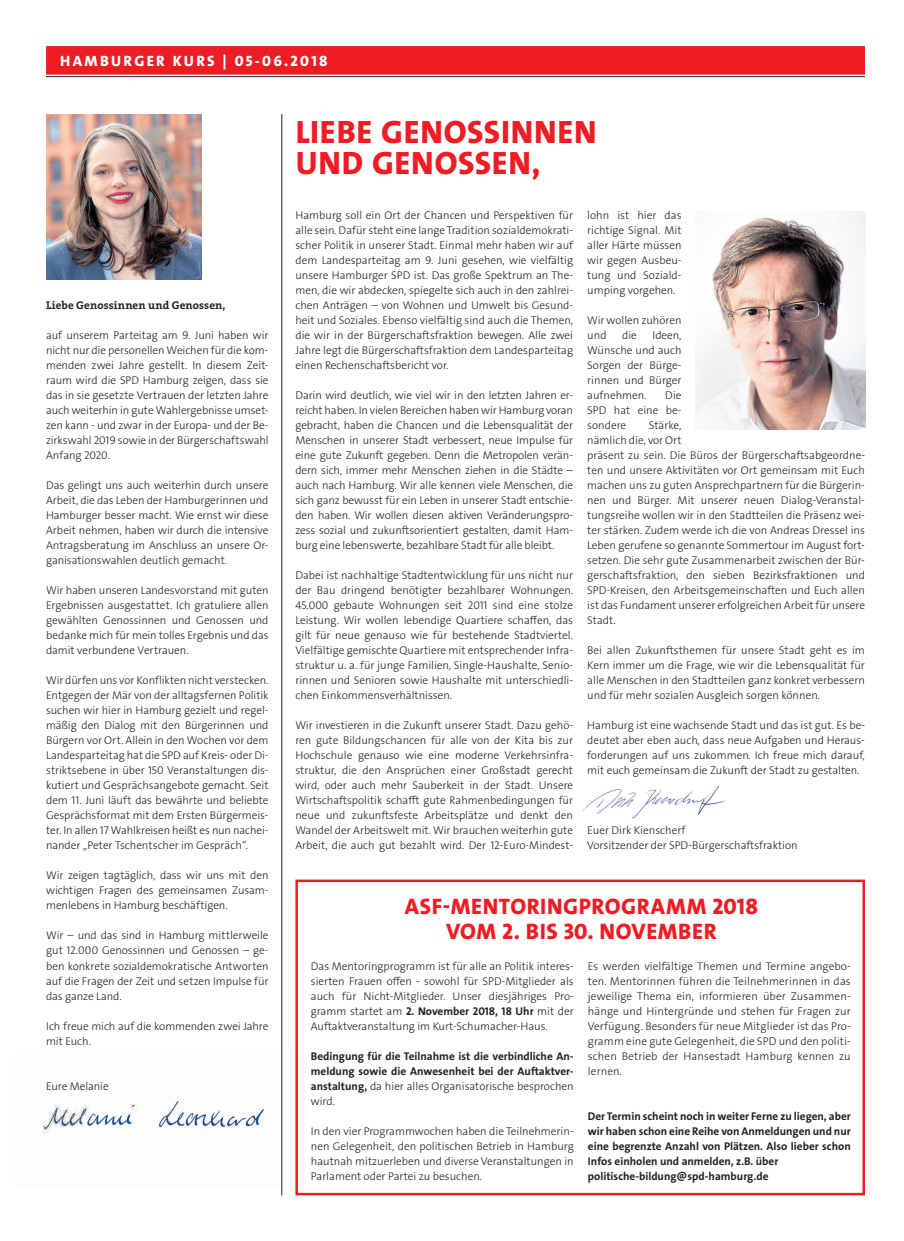
<style>
.page{position:relative;width:904px;height:1241px;background:#fff}
.page>*{position:absolute;margin:0;border:0;box-sizing:border-box;transform-origin:0 0}
.t1{font:800 32.5px/31.2px "SPD The Sans";letter-spacing:.025em;color:#ee1d23}
.t2{font:800 22.5px/25px "SPD The Sans";letter-spacing:.025em;color:#ee1d23;text-align:center}
.t3{font:800 15px "SPD The Sans";letter-spacing:.15em;color:#fff}
.t4{font:300 11.25px/15px "SPD The Sans";color:#231f20;text-align:justify}
.t5{font:700 11.25px/15px "SPD The Sans";color:#231f20;text-align:justify}
.t6{font:700 11.25px "The Serif B7";letter-spacing:.01em;color:#231f20}
.s1{font-weight:700}
.s2{font-weight:300}
</style>
<div class="page">
<div style="left:46px;top:46px;width:819px;height:29px;background:#ee1d23;border:1px solid #ee1d23"></div>
<hr style="left:46px;top:76px;width:819px;height:1px;background:#231f20">
<img style="left:43px;top:1054px;width:240px;height:133px">
<img style="left:46px;top:114px;width:155px;height:165px">
<hr style="left:281px;top:114px;width:1px;height:1081px;background:#231f20">
<div style="left:295px;top:879px;width:570px;height:316px;border:2px solid #ee1d23"></div>
<img style="left:695px;top:212px;width:170px;height:217px">
<img style="left:583px;top:786px;width:142px;height:33px">
<h3 class="t3" style="left:60px;top:51px;width:269px">HAMBURGER KURS | 05-06.2018</h3>
<p class="t6" style="left:46px;top:299px;width:181px">Liebe Genossinnen und Genossen,</p>
<p class="t4" style="left:46px;top:328px;width:224px">auf unserem Parteitag am 9. Juni haben wir nicht nur die personellen Weichen für die kom&shy;menden zwei Jahre gestellt. In diesem Zeit&shy;raum wird die SPD Hamburg zeigen, dass sie das in sie gesetzte Vertrauen der letzten Jahre auch weiterhin in gute Wahlergebnisse umset&shy;zen kann - und zwar in der Europa- und der Be&shy;zirkswahl 2019 sowie in der Bürgerschaftswahl Anfang 2020.</p>
<p class="t4" style="left:46px;top:478px;width:224px">Das gelingt uns auch weiterhin durch unsere Arbeit, die das Leben der Hamburgerinnen und Hamburger besser macht. Wie ernst wir diese Arbeit nehmen, haben wir durch die intensive Antragsberatung im Anschluss an unsere Or&shy;ganisationswahlen deutlich gemacht.</p>
<p class="t4" style="left:46px;top:583px;width:224px">Wir haben unseren Landesvorstand mit guten Ergebnissen ausgestattet. Ich gratuliere allen gewählten Genossinnen und Genossen und bedanke mich für mein tolles Ergebnis und das damit verbundene Vertrauen.</p>
<p class="t4" style="left:46px;top:673px;width:224px">Wir dürfen uns vor Konflikten nicht verstecken.<br>Entgegen der Mär von der alltagsfernen Politik suchen wir hier in Hamburg gezielt und regel&shy;mäßig den Dialog mit den Bürgerinnen und Bürgern vor Ort. Allein in den Wochen vor dem Landesparteitag hat die SPD auf Kreis- oder Di&shy;striktsebene in über 150 Veranstaltungen dis&shy;kutiert und Gesprächsangebote gemacht. Seit dem 11. Juni läuft das bewährte und beliebte Gesprächsformat mit dem Ersten Bürgermeis&shy;ter. In allen 17 Wahlkreisen heißt es nun nachei&shy;nander „Peter Tschentscher im Gespräch“.</p>
<p class="t4" style="left:46px;top:868px;width:224px">Wir zeigen tagtäglich, dass wir uns mit den wichtigen Fragen des gemeinsamen Zusam&shy;menlebens in Hamburg beschäftigen.</p>
<p class="t4" style="left:46px;top:928px;width:224px">Wir – und das sind in Hamburg mittlerweile gut 12.000 Genossinnen und Genossen – ge&shy;ben konkrete sozialdemokratische Antworten auf die Fragen der Zeit und setzen Impulse für das ganze Land.</p>
<p class="t4" style="left:46px;top:1018px;width:224px">Ich freue mich auf die kommenden zwei Jahre mit Euch.</p>
<p class="t4" style="left:46px;top:1078px;width:64px">Eure Melanie</p>
<h1 class="t1" style="left:296px;top:116px;width:302px">LIEBE GENOSSINNEN<br>UND GENOSSEN,</h1>
<p class="t4" style="left:295px;top:208px;width:279px">Hamburg soll ein Ort der Chancen und Perspektiven für alle sein. Dafür steht eine lange Tradition sozialdemokrati&shy;scher Politik in unserer Stadt. Einmal mehr haben wir auf dem Landesparteitag am 9. Juni gesehen, wie vielfältig unsere Hamburger SPD ist. Das große Spektrum an The&shy;men, die wir abdecken, spiegelte sich auch in den zahlrei&shy;chen Anträgen – von Wohnen und Umwelt bis Gesund&shy;heit und Soziales. Ebenso vielfältig sind auch die Themen, die wir in der Bürgerschaftsfraktion bewegen. Alle zwei Jahre legt die Bürgerschaftsfraktion dem Landesparteitag einen Rechenschaftsbericht vor.</p>
<p class="t4" style="left:295px;top:388px;width:279px">Darin wird deutlich, wie viel wir in den letzten Jahren er&shy;reicht haben. In vielen Bereichen haben wir Hamburg voran gebracht, haben die Chancen und die Lebensqualität der Menschen in unserer Stadt verbessert, neue Impulse für eine gute Zukunft gegeben. Denn die Metropolen verän&shy;dern sich, immer mehr Menschen ziehen in die Städte – auch nach Hamburg. Wir alle kennen viele Menschen, die sich ganz bewusst für ein Leben in unserer Stadt entschie&shy;den haben. Wir wollen diesen aktiven Veränderungspro&shy;zess sozial und zukunftsorientiert gestalten, damit Ham&shy;burg eine lebenswerte, bezahlbare Stadt für alle bleibt.</p>
<p class="t4" style="left:295px;top:568px;width:279px">Dabei ist nachhaltige Stadtentwicklung für uns nicht nur der Bau dringend benötigter bezahlbarer Wohnungen.<br>45.000 gebaute Wohnungen seit 2011 sind eine stolze Leistung. Wir wollen lebendige Quartiere schaffen, das gilt für neue genauso wie für bestehende Stadtviertel.<br>Vielfältige gemischte Quartiere mit entsprechender Infra&shy;struktur u. a. für junge Familien, Single-Haushalte, Senio&shy;rinnen und Senioren sowie Haushalte mit unterschiedli&shy;chen Einkommensverhältnissen.</p>
<p class="t4" style="left:295px;top:718px;width:279px">Wir investieren in die Zukunft unserer Stadt. Dazu gehö&shy;ren gute Bildungschancen für alle von der Kita bis zur Hochschule genauso wie eine moderne Verkehrsinfra&shy;struktur, die den Ansprüchen einer Großstadt gerecht wird, oder auch mehr Sauberkeit in der Stadt. Unsere Wirtschaftspolitik schafft gute Rahmenbedingungen für neue und zukunftsfeste Arbeitsplätze und denkt den Wandel der Arbeitswelt mit. Wir brauchen weiterhin gute Arbeit, die auch gut bezahlt wird. Der 12-Euro-Mindest-</p>
<p class="t4" style="left:587px;top:208px;width:96px">lohn ist hier das richtige Signal. Mit aller Härte müssen wir gegen Ausbeu&shy;tung und Soziald&shy;umping vorgehen.</p>
<p class="t4" style="left:587px;top:313px;width:96px">Wir wollen zuhören und</p>
<p class="t4" style="left:587px;top:328px;width:96px;text-indent:65px">Ideen, Wünsche und auch Sorgen der Bürge&shy;rinnen und Bürger aufnehmen.</p>
<p class="t4" style="left:622px;top:328px;width:16px">die</p>
<p class="t4" style="left:587px;top:388px;width:96px;text-indent:78px">Die SPD hat eine be&shy;sondere</p>
<p class="t4" style="left:587px;top:418px;width:279px;text-align:left;text-indent:61px">Stärke,<br>nämlich die, vor Ort<br>präsent zu sein. Die Büros der Bürgerschaftsabgeordne&shy;ten und unsere Aktivitäten vor Ort gemeinsam mit Euch machen uns zu guten Ansprechpartnern für die Bürgerin&shy;nen und Bürger. Mit unserer neuen Dialog-Veranstal&shy;tungsreihe wollen wir in den Stadtteilen die Präsenz wei&shy;ter stärken. Zudem werde ich die von Andreas Dressel ins Leben gerufene so genannte Sommertour im August fort&shy;setzen. Die sehr gute Zusammenarbeit zwischen der Bür&shy;gerschaftsfraktion, den sieben Bezirksfraktionen und SPD-Kreisen, den Arbeitsgemeinschaften und Euch allen ist das Fundament unserer erfolgreichen Arbeit für unsere Stadt.</p>
<p class="t4" style="left:587px;top:643px;width:279px">Bei allen Zukunftsthemen für unsere Stadt geht es im Kern immer um die Frage, wie wir die Lebensqualität für alle Menschen in den Stadtteilen ganz konkret verbessern und für mehr sozialen Ausgleich sorgen können.</p>
<p class="t4" style="left:587px;top:718px;width:279px">Hamburg ist eine wachsende Stadt und das ist gut. Es be&shy;deutet aber eben auch, dass neue Aufgaben und Heraus&shy;forderungen auf uns zukommen. Ich freue mich darauf, mit euch gemeinsam die Zukunft der Stadt zu gestalten.</p>
<p class="t4" style="left:587px;top:823px;width:212px">Euer Dirk Kienscherf<br>Vorsitzender der SPD-Bürgerschaftsfraktion</p>
<h2 class="t2" style="left:405px;top:894px;width:354px">ASF-MENTORINGPROGRAMM 2018<br>VOM 2. BIS 30. NOVEMBER</h2>
<p class="t4" style="left:311px;top:958px;width:264px">Das Mentoringprogramm ist für alle an Politik interes&shy;sierten Frauen offen - sowohl für SPD-Mitglieder als auch für Nicht-Mitglieder. Unser diesjähriges Pro&shy;gramm startet am <span class="s1">2. November 2018, 18 Uhr</span> mit der Auftaktveranstaltung im Kurt-Schumacher-Haus.</p>
<p class="t5" style="left:311px;top:1048px;width:264px">Bedingung für die Teilnahme ist die verbindliche An&shy;meldung sowie die Anwesenheit bei der Auftaktver&shy;anstaltung, <span class="s2">da hier alles Organisatorische besprochen wird.</span></p>
<p class="t4" style="left:311px;top:1123px;width:264px">In den vier Programmwochen haben die Teilnehmerin&shy;nen Gelegenheit, den politischen Betrieb in Hamburg hautnah mitzuerleben und diverse Veranstaltungen in Parlament oder Partei zu besuchen.</p>
<p class="t4" style="left:588px;top:958px;width:264px">Es werden vielfältige Themen und Termine angebo&shy;ten. Mentorinnen führen die Teilnehmerinnen in das jeweilige Thema ein, informieren über Zusammen&shy;hänge und Hintergründe und stehen für Fragen zur Verfügung. Besonders für neue Mitglieder ist das Pro&shy;gramm eine gute Gelegenheit, die SPD und den politi&shy;schen Betrieb der Hansestadt Hamburg kennen zu lernen.</p>
<p class="t5" style="left:588px;top:1108px;width:264px;text-align:left">Der Termin scheint noch in weiter Ferne zu liegen, aber wir haben schon eine Reihe von Anmeldungen und nur eine begrenzte Anzahl von Plätzen. Also lieber schon Infos einholen und anmelden, z.B. über politische-bildung@spd-hamburg.de</p>
</div>
